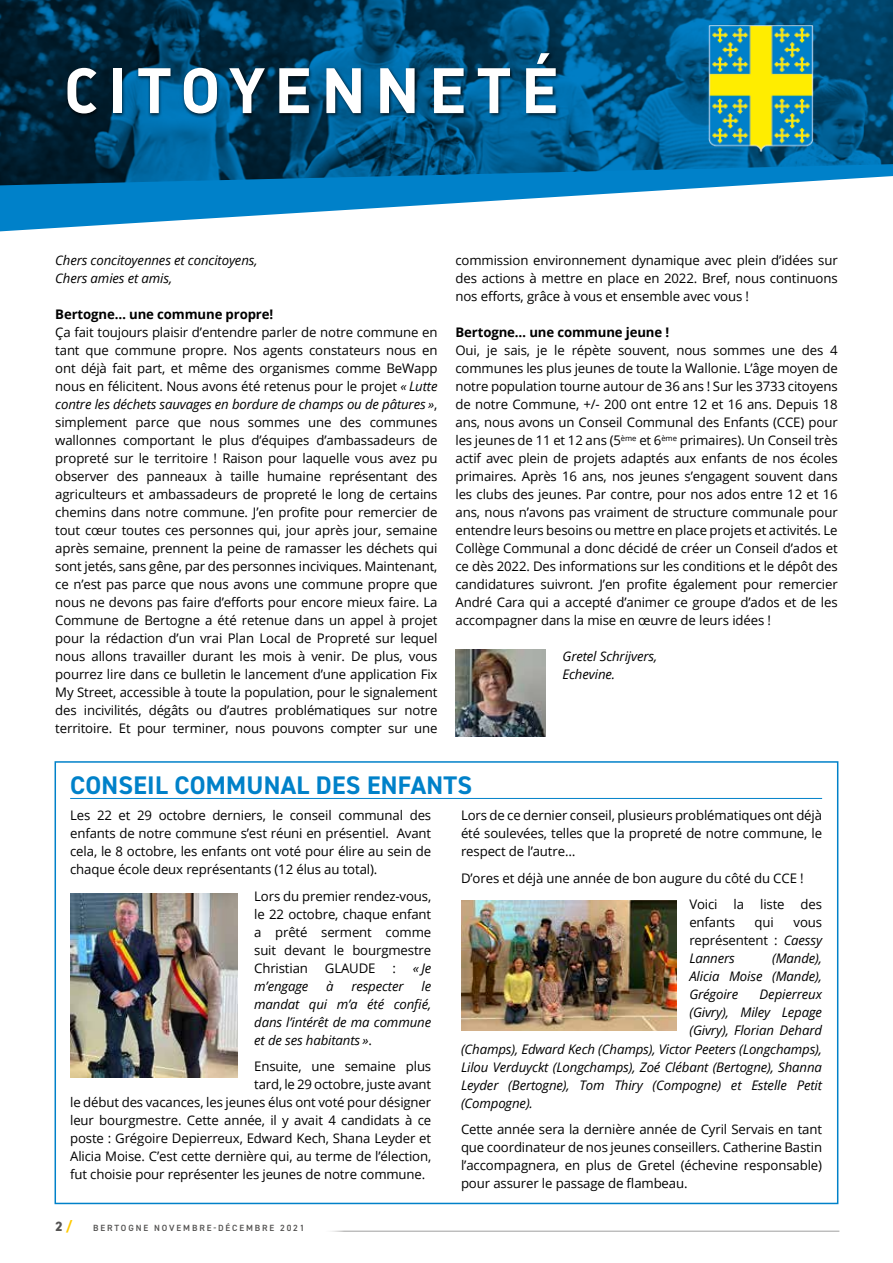
<style>
.page{position:relative;width:893px;height:1263px;background:#fff}
.page>*{position:absolute;margin:0;border:0;box-sizing:border-box;transform-origin:0 0}
.t1{font:700 63px "DIN";letter-spacing:.145em;color:#fff}
.t2{font:700 25.5px "DIN2014";letter-spacing:.01em;color:#0081c9}
.t3{font:800 13.5px "DIN2014";color:#545352}
.t4{font:13.2px/18px "Open Sans";letter-spacing:-.01em;color:#000;text-align:justify}
.t5{font:italic 13.2px/18px "Open Sans";letter-spacing:-.01em;color:#000}
.t6{font:700 13.2px "Open Sans";letter-spacing:-.01em;color:#000}
.t7{font:600 9px "DIN2014";letter-spacing:.21em;color:#545352}
.s1{font-style:italic}
.s2{font-style:normal}
.s3{color:#ffca00}
</style>
<div class="page">
<img style="left:0;top:0;width:893px;height:164px">
<svg style="left:0;top:164px;width:893px;height:67px"></svg>
<div style="left:65px;top:51px;width:495px;height:67px;background:#000;opacity:.75"></div>
<img style="left:709px;top:14px;width:104px;height:148px">
<hr style="left:323px;top:1231px;width:516px;height:1px;background:#545352">
<div style="left:55px;top:761px;width:783px;height:443px;border:2px solid #0081c9"></div>
<hr style="left:70px;top:798px;width:752px;height:1px;background:#0081c9">
<img style="left:461px;top:901px;width:216px;height:130px">
<img style="left:70px;top:893px;width:167px;height:184px">
<img style="left:455px;top:649px;width:90px;height:87px">
<h1 class="t1" style="left:64px;top:49px;width:497px">CITOYENNETÉ</h1>
<p class="t5" style="left:55px;top:251px;width:204px">Chers concitoyennes et concitoyens,<br>Chers amies et amis,</p>
<p class="t6" style="left:55px;top:305px;width:219px">Bertogne… une commune propre!</p>
<p class="t4" style="left:55px;top:323px;width:384px">Ça fait toujours plaisir d’entendre parler de notre commune en tant que commune propre. Nos agents constateurs nous en ont déjà fait part, et même des organismes comme BeWapp nous en félicitent. Nous avons été retenus pour le projet <span class="s1">« Lutte contre les déchets sauvages en bordure de champs ou de pâtures »</span>, simplement parce que nous sommes une des communes wallonnes comportant le plus d’équipes d’ambassadeurs de propreté sur le territoire ! Raison pour laquelle vous avez pu observer des panneaux à taille humaine représentant des agriculteurs et ambassadeurs de propreté le long de certains chemins dans notre commune. J’en profite pour remercier de tout cœur toutes ces personnes qui, jour après jour, semaine après semaine, prennent la peine de ramasser les déchets qui sont jetés, sans gêne, par des personnes inciviques. Maintenant, ce n’est pas parce que nous avons une commune propre que nous ne devons pas faire d’efforts pour encore mieux faire. La Commune de Bertogne a été retenue dans un appel à projet pour la rédaction d’un vrai Plan Local de Propreté sur lequel nous allons travailler durant les mois à venir. De plus, vous pourrez lire dans ce bulletin le lancement d’une application Fix My Street, accessible à toute la population, pour le signalement des incivilités, dégâts ou d’autres problématiques sur notre territoire. Et pour terminer, nous pouvons compter sur une</p>
<p class="t4" style="left:455px;top:251px;width:384px">commission environnement dynamique avec plein d’idées sur des actions à mettre en place en 2022. Bref, nous continuons nos efforts, grâce à vous et ensemble avec vous !</p>
<p class="t6" style="left:455px;top:323px;width:215px">Bertogne… une commune jeune !</p>
<p class="t4" style="left:455px;top:341px;width:384px">Oui, je sais, je le répète souvent, nous sommes une des 4 communes les plus jeunes de toute la Wallonie. L’âge moyen de notre population tourne autour de 36 ans ! Sur les 3733 citoyens de notre Commune, +/- 200 ont entre 12 et 16 ans. Depuis 18 ans, nous avons un Conseil Communal des Enfants (CCE) pour les jeunes de 11 et 12 ans (5<sup>ème</sup> et 6<sup>ème</sup> primaires). Un Conseil très actif avec plein de projets adaptés aux enfants de nos écoles primaires. Après 16 ans, nos jeunes s’engagent souvent dans les clubs des jeunes. Par contre, pour nos ados entre 12 et 16 ans, nous n’avons pas vraiment de structure communale pour entendre leurs besoins ou mettre en place projets et activités. Le Collège Communal a donc décidé de créer un Conseil d’ados et ce dès 2022. Des informations sur les conditions et le dépôt des candidatures suivront. J’en profite également pour remercier André Cara qui a accepté d’animer ce groupe d’ados et de les accompagner dans la mise en œuvre de leurs idées !</p>
<p class="t5" style="left:562px;top:647px;width:96px">Gretel Schrijvers,<br>Echevine.</p>
<h2 class="t2" style="left:70px;top:768px;width:403px">CONSEIL COMMUNAL DES ENFANTS</h2>
<p class="t4" style="left:70px;top:806px;width:363px">Les 22 et 29 octobre derniers, le conseil communal des enfants de notre commune s’est réuni en présentiel. Avant cela, le 8 octobre, les enfants ont voté pour élire au sein de chaque école deux représentants (12 élus au total).</p>
<p class="t4" style="left:254px;top:887px;width:179px">Lors du premier rendez-vous, le 22 octobre, chaque enfant a prêté serment comme suit devant le bourgmestre Christian</p>
<p class="t4" style="left:461px;top:806px;width:363px">Lors de ce dernier conseil, plusieurs problématiques ont déjà été soulevées, telles que la propreté de notre commune, le respect de l’autre…</p>
<p class="t4" style="left:689px;top:864px;width:134px;line-height:26.5px;text-indent:-228px">D’ores et déjà une année de bon augure du côté du CCE !<br>Voici la liste des</p>
<p class="t4" style="left:689px;top:913px;width:47px">enfants</p>
<p class="t4" style="left:755px;top:913px;width:21px">qui</p>
<p class="t4" style="left:689px;top:913px;width:134px;text-indent:104px">vous représentent : <span class="s1">Caessy Lanners</span></p>
<p class="t5" style="left:689px;top:949px;width:134px;text-align:justify;text-indent:83px">(Mande), Alicia Moise (Mande), Grégoire</p>
<p class="t4" style="left:325px;top:959px;width:52px">GLAUDE</p>
<p class="t4" style="left:392px;top:959px;width:5px">:</p>
<p class="t5" style="left:413px;top:959px;width:20px">« Je</p>
<p class="t5" style="left:254px;top:977px;width:56px">m’engage</p>
<p class="t5" style="left:326px;top:977px;width:9px">à</p>
<p class="t5" style="left:351px;top:977px;width:54px">respecter</p>
<p class="t5" style="left:254px;top:977px;width:179px;text-align:justify;text-indent:167px">le mandat qui m’a été confié, dans l’intérêt de ma commune et de ses habitants »<span class="s2">.</span></p>
<p class="t4" style="left:254px;top:1057px;width:179px">Ensuite, une semaine plus</p>
<p class="t4" style="left:254px;top:1075px;width:179px">tard, le 29 octobre, juste avant</p>
<p class="t4" style="left:70px;top:1093px;width:363px">le début des vacances, les jeunes élus ont voté pour désigner</p>
<p class="t4" style="left:70px;top:1111px;width:363px">leur bourgmestre. Cette année, il y avait 4 candidats à ce</p>
<p class="t4" style="left:70px;top:1129px;width:363px">poste : Grégoire Depierreux, Edward Kech, Shana Leyder et</p>
<p class="t4" style="left:70px;top:1147px;width:363px">Alicia Moise. C’est cette dernière qui, au terme de l’élection,</p>
<p class="t4" style="left:70px;top:1165px;width:357px">fut choisie pour représenter les jeunes de notre commune.</p>
<p class="t5" style="left:760px;top:985px;width:64px">Depierreux</p>
<p class="t5" style="left:689px;top:1003px;width:134px">(Givry), Miley Lepage</p>
<p class="t5" style="left:689px;top:1021px;width:134px">(Givry), Florian Dehard</p>
<p class="t5" style="left:461px;top:1039px;width:362px">(Champs), Edward Kech (Champs), Victor Peeters (Longchamps),</p>
<p class="t5" style="left:461px;top:1057px;width:363px">Lilou Verduyckt (Longchamps), Zoé Clébant (Bertogne), Shanna</p>
<p class="t5" style="left:461px;top:1075px;width:363px">Leyder (Bertogne), Tom Thiry (Compogne) et Estelle Petit</p>
<p class="t5" style="left:461px;top:1093px;width:73px">(Compogne).</p>
<p class="t4" style="left:461px;top:1120px;width:363px">Cette année sera la dernière année de Cyril Servais en tant que coordinateur de nos jeunes conseillers. Catherine Bastin l’accompagnera, en plus de Gretel (échevine responsable) pour assurer le passage de flambeau.</p>
<p class="t3" style="left:55px;top:1217px;width:18px">2<span class="s3">/</span></p>
<p class="t7" style="left:93px;top:1222px;width:213px">BERTOGNE NOVEMBRE-DÉCEMBRE 2021</p>
</div>
